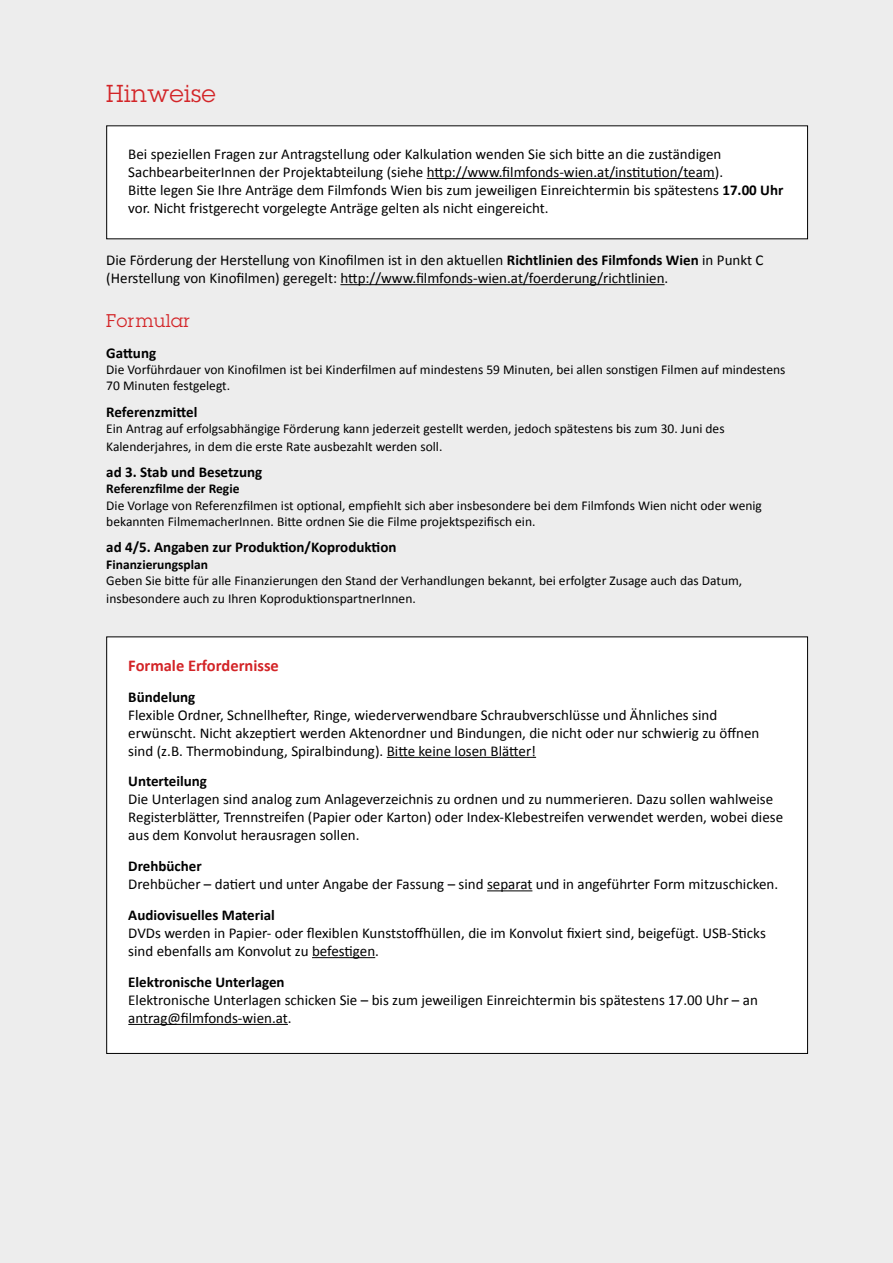
<style>
.page{position:relative;width:893px;height:1263px;background:#ededed}
.page>*{position:absolute;margin:0;border:0;box-sizing:border-box;transform-origin:0 0}
.t1{font:24px "Lubalin Graph Std";letter-spacing:.025em;color:#d32427}
.t2{font:18px "Lubalin Graph Std";letter-spacing:.025em;color:#d32427}
.t3{font:700 16.5px "Calibri";color:#d32427}
.t4{font:15px/18px "Calibri";color:#000}
.t5{font:700 15px "Calibri";color:#000}
.t6{font:13.5px/16.2px "Calibri";color:#000}
.t7{font:700 13.5px "Calibri";color:#000}
.s1{font-weight:700}
</style>
<div class="page">
<hr style="left:340px;top:284px;width:325px;height:1px;background:#000">
<div style="left:107px;top:637px;width:700px;height:416px;background:#fff"></div>
<hr style="left:387px;top:757px;width:149px;height:1px;background:#000">
<hr style="left:487px;top:890px;width:45px;height:1px;background:#000">
<hr style="left:312px;top:957px;width:63px;height:1px;background:#000">
<hr style="left:128px;top:1024px;width:160px;height:1px;background:#000">
<div style="left:107px;top:126px;width:700px;height:113px;background:#fff"></div>
<hr style="left:427px;top:178px;width:288px;height:1px;background:#000">
<h1 class="t1" style="left:106px;top:79px;width:111px">Hinweise</h1>
<p class="t4" style="left:128px;top:145px;width:657px">Bei speziellen Fragen zur Antragstellung oder Kalkulation wenden Sie sich bitte an die zuständigen SachbearbeiterInnen der Projektabteilung (siehe http://www.filmfonds-wien.at/institution/team).<br>Bitte legen Sie Ihre Anträge dem Filmfonds Wien bis zum jeweiligen Einreichtermin bis spätestens <span class="s1">17.00 Uhr </span>vor. Nicht fristgerecht vorgelegte Anträge gelten als nicht eingereicht.</p>
<p class="t4" style="left:106px;top:251px;width:659px">Die Förderung der Herstellung von Kinofilmen ist in den aktuellen <span class="s1">Richtlinien des Filmfonds Wien</span> in Punkt C (Herstellung von Kinofilmen) geregelt: http://www.filmfonds-wien.at/foerderung/richtlinien.</p>
<p class="t2" style="left:106px;top:309px;width:85px">Formular</p>
<p class="t5" style="left:106px;top:343px;width:51px">Gattung</p>
<p class="t6" style="left:106px;top:361px;width:681px">Die Vorführdauer von Kinofilmen ist bei Kinderfilmen auf mindestens 59 Minuten, bei allen sonstigen Filmen auf mindestens<br>70 Minuten festgelegt.</p>
<p class="t5" style="left:106px;top:402px;width:93px">Referenzmittel</p>
<p class="t6" style="left:106px;top:419px;width:620px;line-height:18px">Ein Antrag auf erfolgsabhängige Förderung kann jederzeit gestellt werden, jedoch spätestens bis zum 30. Juni des<br>Kalenderjahres, in dem die erste Rate ausbezahlt werden soll.</p>
<p class="t5" style="left:106px;top:463px;width:158px">ad 3. Stab und Besetzung</p>
<p class="t7" style="left:106px;top:480px;width:135px">Referenzfilme der Regie</p>
<p class="t6" style="left:106px;top:497px;width:657px">Die Vorlage von Referenzfilmen ist optional, empfiehlt sich aber insbesondere bei dem Filmfonds Wien nicht oder wenig bekannten FilmemacherInnen. Bitte ordnen Sie die Filme projektspezifisch ein.</p>
<p class="t5" style="left:106px;top:538px;width:292px">ad 4/5. Angaben zur Produktion/Koproduktion</p>
<p class="t7" style="left:106px;top:555px;width:103px">Finanzierungsplan</p>
<p class="t6" style="left:106px;top:571px;width:637px;line-height:18px">Geben Sie bitte für alle Finanzierungen den Stand der Verhandlungen bekannt, bei erfolgter Zusage auch das Datum, insbesondere auch zu Ihren KoproduktionspartnerInnen.</p>
<p class="t3" style="left:128px;top:655px;width:152px">Formale Erfordernisse</p>
<p class="t5" style="left:128px;top:687px;width:69px">Bündelung</p>
<p class="t4" style="left:128px;top:706px;width:633px">Flexible Ordner, Schnellhefter, Ringe, wiederverwendbare Schraubverschlüsse und Ähnliches sind erwünscht. Nicht akzeptiert werden Aktenordner und Bindungen, die nicht oder nur schwierig zu öffnen sind (z.B. Thermobindung, Spiralbindung). Bitte keine losen Blätter!</p>
<p class="t5" style="left:128px;top:772px;width:80px">Unterteilung</p>
<p class="t4" style="left:128px;top:790px;width:656px">Die Unterlagen sind analog zum Anlageverzeichnis zu ordnen und zu nummerieren. Dazu sollen wahlweise<br>Registerblätter, Trennstreifen (Papier oder Karton) oder Index-Klebestreifen verwendet werden, wobei diese aus dem Konvolut herausragen sollen.</p>
<p class="t5" style="left:128px;top:856px;width:75px">Drehbücher</p>
<p class="t4" style="left:128px;top:875px;width:651px">Drehbücher – datiert und unter Angabe der Fassung – sind separat und in angeführter Form mitzuschicken.</p>
<p class="t5" style="left:128px;top:905px;width:148px">Audiovisuelles Material</p>
<p class="t4" style="left:128px;top:924px;width:639px">DVDs werden in Papier- oder flexiblen Kunststoffhüllen, die im Konvolut fixiert sind, beigefügt. USB-Sticks sind ebenfalls am Konvolut zu befestigen.</p>
<p class="t5" style="left:128px;top:972px;width:158px">Elektronische Unterlagen</p>
<p class="t4" style="left:128px;top:991px;width:631px">Elektronische Unterlagen schicken Sie – bis zum jeweiligen Einreichtermin bis spätestens 17.00 Uhr – an antrag@filmfonds-wien.at.</p>
</div>
